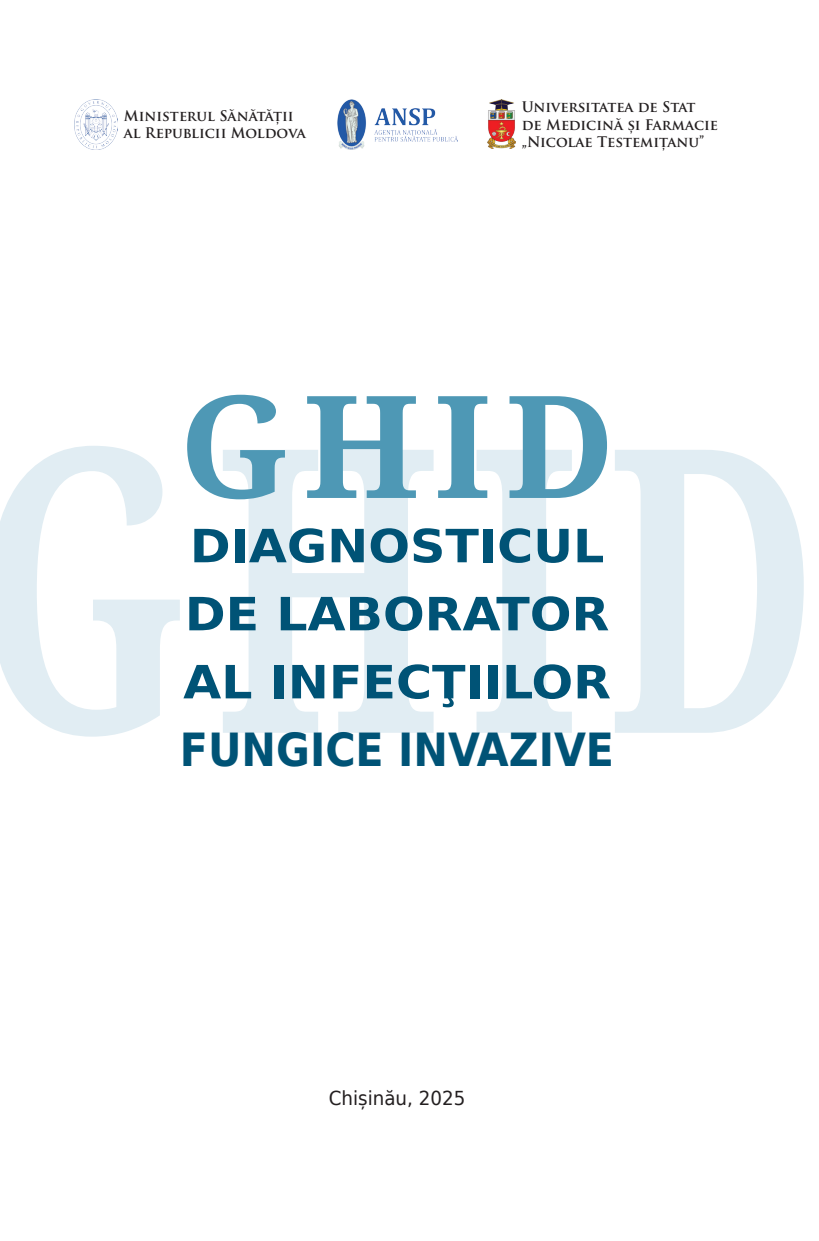
<style>
.page{position:relative;width:819px;height:1241px;background:#fff}
.page>*{position:absolute;margin:0;border:0;box-sizing:border-box;transform-origin:0 0}
.t1{font:700 142.45px "Droid Serif";color:#4e98b5}
.t2{font:700 45.85px "DejaVu LGC Sans Condensed";color:#005376;scale:1.19 1}
.t3{font:700 45.85px "DejaVu LGC Sans Condensed";color:#005376}
.t4{font:19.25px "DejaVu LGC Sans";color:#231f20;scale:.95 1}
.t5{font:700 14.17px "Trajan Pro";color:#231f20}
</style>
<div class="page">
<svg style="left:0;top:446px;width:803px;height:290px"></svg>
<img style="left:74px;top:99px;width:43px;height:50px">
<img style="left:487px;top:99px;width:28px;height:50px">
<img style="left:337px;top:99px;width:120px;height:50px">
<p class="t5" style="left:124px;top:107px;width:171px">Ministerul Sănătăţii</p>
<p class="t5" style="left:124px;top:124px;width:183px">al Republicii Moldova</p>
<p class="t5" style="left:522px;top:98px;width:175px">Universitatea de Stat</p>
<p class="t5" style="left:522px;top:115px;width:198px">de Medicină și Farmacie</p>
<p class="t5" style="left:522px;top:133px;width:184px">„Nicolae Testemiţanu”</p>
<p class="t1" style="left:179px;top:358px;width:437px">GHID</p>
<p class="t2" style="left:190px;top:508px;width:350px">DIAGNOSTICUL</p>
<p class="t2" style="left:185px;top:576px;width:358px">DE LABORATOR</p>
<p class="t2" style="left:183px;top:644px;width:361px">AL INFECŢIILOR</p>
<p class="t3" style="left:180px;top:712px;width:435px">FUNGICE INVAZIVE</p>
<p class="t4" style="left:329px;top:1082px;width:145px">Chișinău, 2025</p>
</div>
